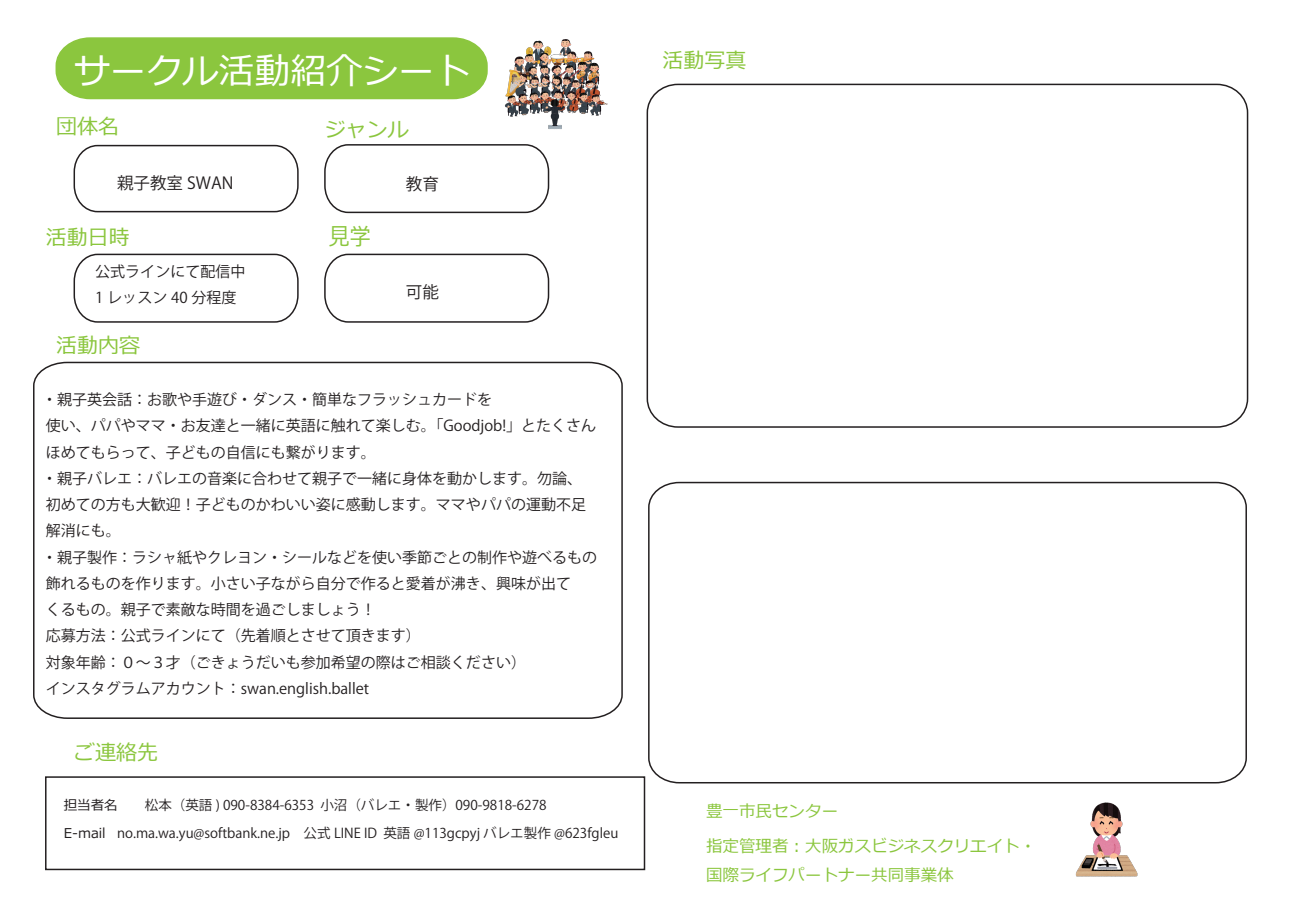
<style>
.page{position:relative;width:1289px;height:919px;background:#fff}
.page>*{position:absolute;margin:0;border:0;box-sizing:border-box;transform-origin:0 0}
.t1{font:36px "Meiryo";color:#fff}
.t2{font:23.25px "Meiryo";color:#8bc63e;scale:.9 1}
.t3{font:21px "Meiryo";color:#8bc63e}
.t4{font:16.5px/34.5px "Meiryo";color:#8bc63e}
.t5{font:16.5px "Koz Go Pro";color:#231f20}
.t6{font:15px/26.2px "Koz Go Pro";color:#231f20}
.t7{font:13.5px/28.5px "Koz Go Pro";color:#231f20}
.t8{font:13.5px/28.5px "Meiryo";color:#231f20}
</style>
<div class="page">
<div style="left:55px;top:37px;width:433px;height:63px;background:#8bc63e"></div>
<svg style="left:73px;top:144px;width:226px;height:69px"></svg>
<svg style="left:324px;top:144px;width:226px;height:70px"></svg>
<svg style="left:33px;top:361px;width:590px;height:358px"></svg>
<svg style="left:648px;top:481px;width:599px;height:303px"></svg>
<img style="left:505px;top:39px;width:103px;height:90px">
<img style="left:1075px;top:802px;width:63px;height:75px">
<svg style="left:73px;top:253px;width:226px;height:70px"></svg>
<svg style="left:324px;top:253px;width:226px;height:70px"></svg>
<div style="left:45px;top:776px;width:600px;height:94px;border:2px solid #231f20"></div>
<div style="left:646px;top:84px;width:602px;height:344px;border:2px solid #231f20;border-radius:30px"></div>
<h1 class="t1" style="left:74px;top:46px;width:398px">サークル活動紹介シート</h1>
<h3 class="t3" style="left:56px;top:112px;width:64px">団体名</h3>
<h3 class="t3" style="left:325px;top:115px;width:85px">ジャンル</h3>
<p class="t5" style="left:117px;top:172px;width:118px">親子教室 SWAN</p>
<p class="t5" style="left:406px;top:173px;width:34px">教育</p>
<h3 class="t3" style="left:46px;top:223px;width:85px">活動日時</h3>
<h2 class="t2" style="left:329px;top:221px;width:48px">見学</h2>
<p class="t6" style="left:95px;top:259px;width:152px">公式ラインにて配信中<br>1 レッスン 40 分程度</p>
<h3 class="t3" style="left:56px;top:331px;width:85px">活動内容</h3>
<p class="t5" style="left:406px;top:281px;width:34px">可能</p>
<p class="t6" style="left:42px;top:387px;width:557px">・親子英会話：お歌や手遊び・ダンス・簡単なフラッシュカードを<br>使い、パパやママ・お友達と一緒に英語に触れて楽しむ。「Goodjob!」とたくさんほめてもらって、子どもの自信にも繋がります。<br>・親子バレエ：バレエの音楽に合わせて親子で一緒に身体を動かします。勿論、初めての方も大歓迎！子どものかわいい姿に感動します。ママやパパの運動不足解消にも。<br>・親子製作：ラシャ紙やクレヨン・シールなどを使い季節ごとの制作や遊べるもの飾れるものを作ります。小さい子ながら自分で作ると愛着が沸き、興味が出て<br>くるもの。親子で素敵な時間を過ごしましょう！<br>応募方法：公式ラインにて（先着順とさせて頂きます）<br>対象年齢：０～３才（ごきょうだいも参加希望の際はご相談ください）<br>インスタグラムアカウント：swan.english.ballet</p>
<h3 class="t3" style="left:662px;top:46px;width:85px">活動写真</h3>
<h3 class="t3" style="left:74px;top:737px;width:85px">ご連絡先</h3>
<p class="t8" style="left:64px;top:791px;width:55px">担当者名<br>E-mail</p>
<p class="t4" style="left:706px;top:794px;width:331px">豊一市民センター<br>指定管理者︓大阪ガスビジネスクリエイト・</p>
<p class="t4" style="left:706px;top:858px;width:249px">国際ライフパートナー共同事業体</p>
<p class="t7" style="left:117px;top:790px;width:503px;text-indent:28px">松本（英語 ) 090-8384-6353 小沼（バレエ・製作）090-9818-6278 no.ma.wa.yu@softbank.ne.jp　公式 LINE ID 英語 @113gcpyj バレエ製作 @623fgleu</p>
</div>
